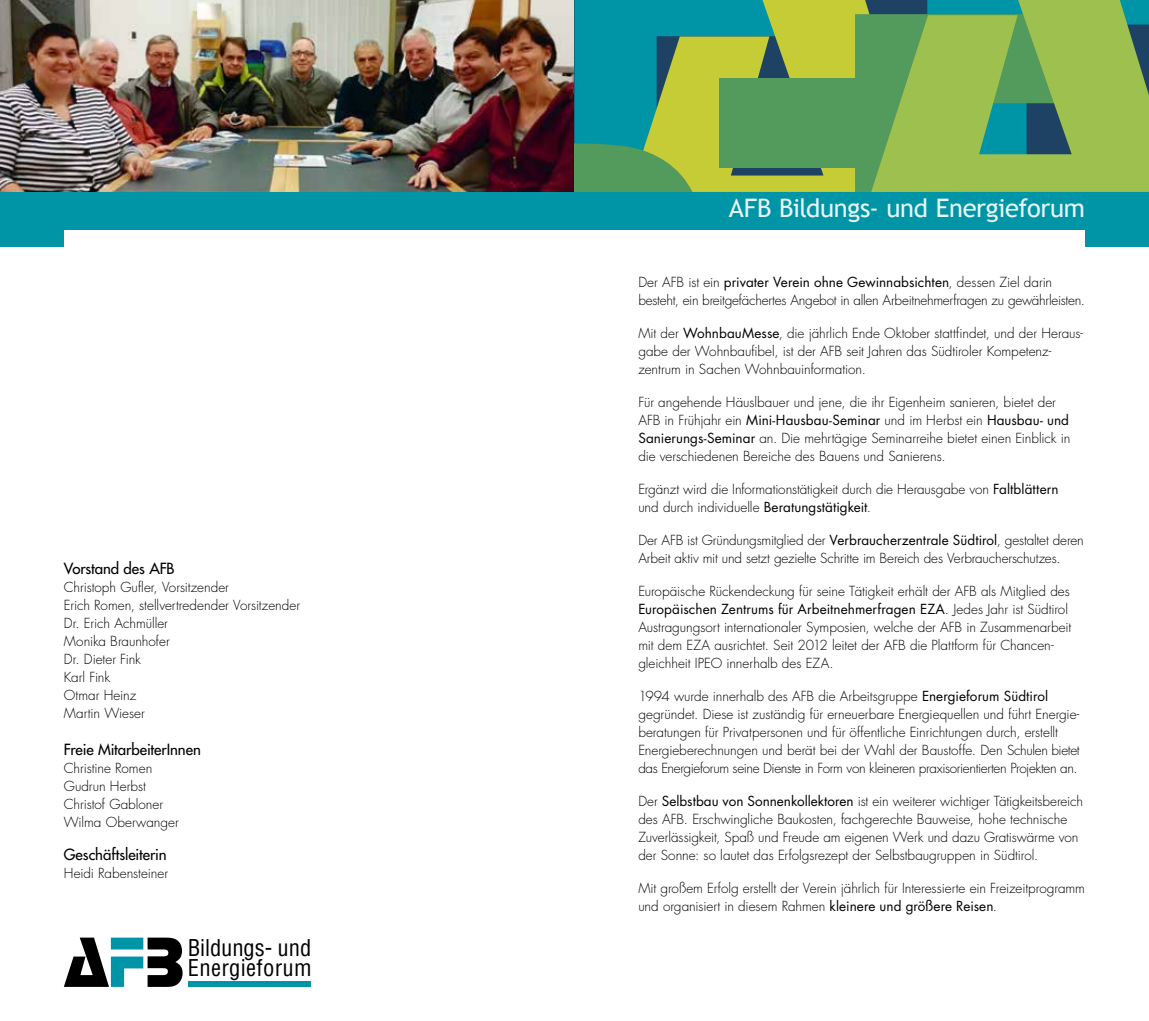
<style>
.page{position:relative;width:1149px;height:1021px;background:#fff}
.page>*{position:absolute;margin:0;border:0;box-sizing:border-box;transform-origin:0 0}
.t1{font:25.5px "Trebuchet MS";letter-spacing:-.015em;color:#e9f5f7}
.t2{font:condensed 22.65px/20.7px "Helvetica";letter-spacing:.015em;color:#000}
.t3{font:15px "Futura";letter-spacing:-.005em;color:#000}
.t4{font:300 13.5px/18px "Futura";letter-spacing:-.005em;color:#000}
.s1{font-weight:400}
</style>
<div class="page">
<div style="left:0;top:230px;width:64px;height:17px;background:#0095a6"></div>
<div style="left:1084px;top:230px;width:64px;height:17px;background:#0095a6"></div>
<div style="left:0;top:191px;width:1148px;height:39px;background:#0095a6"></div>
<img style="left:0;top:0;width:574px;height:191px">
<div style="left:189px;top:981px;width:122px;height:5px;background:#0095a6"></div>
<svg style="left:64px;top:937px;width:118px;height:49px"></svg>
<div style="left:800px;top:0;width:54px;height:192px;background:#c6cc36"></div>
<div style="left:719px;top:78px;width:243px;height:89px;background:#539b5d"></div>
<svg style="left:854px;top:0;width:16px;height:192px"></svg>
<svg style="left:574px;top:0;width:226px;height:192px"></svg>
<svg style="left:870px;top:0;width:278px;height:192px;background:#7eaf58"></svg>
<p class="t3" style="left:64px;top:559px;width:112px">Vorstand des AFB</p>
<p class="t4" style="left:64px;top:579px;width:238px">Christoph Gufler, Vorsitzender<br>Erich Romen, stellvertredender Vorsitzender<br>Dr. Erich Achmüller<br>Monika Braunhofer<br>Dr. Dieter Fink<br>Karl Fink<br>Otmar Heinz<br>Martin Wieser</p>
<p class="t3" style="left:64px;top:739px;width:139px">Freie MitarbeiterInnen</p>
<p class="t4" style="left:64px;top:759px;width:116px">Christine Romen<br>Gudrun Herbst<br>Christof Gabloner<br>Wilma Oberwanger</p>
<p class="t3" style="left:64px;top:845px;width:104px">Geschäftsleiterin</p>
<p class="t4" style="left:64px;top:864px;width:106px">Heidi Rabensteiner</p>
<h2 class="t2" style="left:188px;top:936px;width:125px">Bildungs- und<br>Energieforum</h2>
<h1 class="t1" style="left:728px;top:192px;width:358px">AFB Bildungs- und Energieforum</h1>
<p class="t4" style="left:638px;top:273px;width:448px">Der AFB ist ein <span class="s1">privater Verein ohne Gewinnabsichten</span>, dessen Ziel darin besteht, ein breitgefächertes Angebot in allen Arbeitnehmerfragen zu gewährleisten.</p>
<p class="t4" style="left:638px;top:324px;width:446px">Mit der <span class="s1">WohnbauMesse</span>, die jährlich Ende Oktober stattfindet, und der Heraus&shy;gabe der Wohnbaufibel, ist der AFB seit Jahren das Südtiroler Kompetenz&shy;zentrum in Sachen Wohnbauinformation.</p>
<p class="t4" style="left:638px;top:393px;width:433px">Für angehende Häuslbauer und jene, die ihr Eigenheim sanieren, bietet der AFB in Frühjahr ein <span class="s1">Mini-Hausbau-Seminar</span> und im Herbst ein <span class="s1">Hausbau- und Sanierungs-Seminar</span> an. Die mehrtägige Seminarreihe bietet einen Einblick in die verschiedenen Bereiche des Bauens und Sanierens.</p>
<p class="t4" style="left:638px;top:480px;width:421px">Ergänzt wird die Informationstätigkeit durch die Herausgabe von <span class="s1">Faltblättern </span>und durch individuelle <span class="s1">Beratungstätigkeit</span>.</p>
<p class="t4" style="left:638px;top:531px;width:447px">Der AFB ist Gründungsmitglied der <span class="s1">Verbraucherzentrale Südtirol</span>, gestaltet deren<br>Arbeit aktiv mit und setzt gezielte Schritte im Bereich des Verbraucherschutzes.</p>
<p class="t4" style="left:638px;top:582px;width:434px">Europäische Rückendeckung für seine Tätigkeit erhält der AFB als Mitglied des <span class="s1">Europäischen Zentrums für Arbeitnehmerfragen EZA</span>. Jedes Jahr ist Südtirol Austragungsort internationaler Symposien, welche der AFB in Zusammenarbeit mit dem EZA ausrichtet. Seit 2012 leitet der AFB die Plattform für Chancen&shy;gleichheit IPEO innerhalb des EZA.</p>
<p class="t4" style="left:638px;top:687px;width:443px">1994 wurde innerhalb des AFB die Arbeitsgruppe <span class="s1">Energieforum Südtirol </span>gegründet. Diese ist zuständig für erneuerbare Energiequellen und führt Energie&shy;beratungen für Privatpersonen und für öffentliche Einrichtungen durch, erstellt Energieberechnungen und berät bei der Wahl der Baustoffe. Den Schulen bietet das Energieforum seine Dienste in Form von kleineren praxisorientierten Projekten an.</p>
<p class="t4" style="left:638px;top:792px;width:446px">Der <span class="s1">Selbstbau von Sonnenkollektoren</span> ist ein weiterer wichtiger Tätigkeitsbereich des AFB. Erschwingliche Baukosten, fachgerechte Bauweise, hohe technische Zuverlässigkeit, Spaß und Freude am eigenen Werk und dazu Gratiswärme von der Sonne: so lautet das Erfolgsrezept der Selbstbaugruppen in Südtirol.</p>
<p class="t4" style="left:638px;top:879px;width:448px">Mit großem Erfolg erstellt der Verein jährlich für Interessierte ein Freizeitprogramm und organisiert in diesem Rahmen <span class="s1">kleinere und größere Reisen</span>.</p>
</div>
